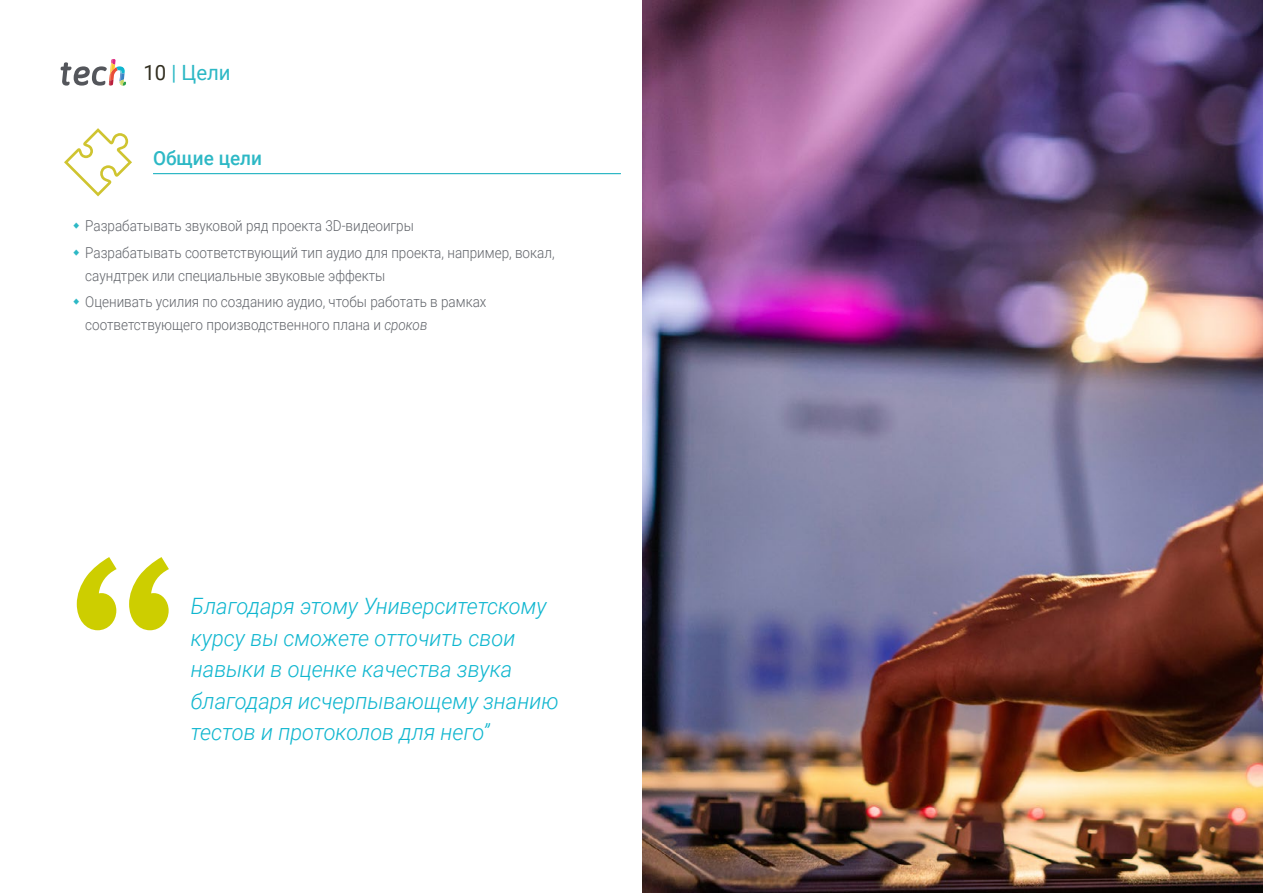
<style>
.page{position:relative;width:1263px;height:893px;background:#fff}
.page>*{position:absolute;margin:0;border:0;box-sizing:border-box;transform-origin:0 0}
.t1{font:italic 300 22.5px/31.5px "Roboto";color:#0fb6cf}
.t2{font:21px "Roboto";color:#2db8c5}
.t3{font:500 19.5px "Roboto";color:#2db8c5}
.t4{font:300 15px/26.7px "Roboto";color:#61646a;scale:.9 1}
.s1{color:#312e20}
.s2{font-style:italic}
</style>
<div class="page">
<hr style="left:153px;top:173px;width:468px;height:1px;background:#2db8c5">
<svg style="left:64px;top:128px;width:68px;height:68px"></svg>
<img style="left:642px;top:0;width:621px;height:893px">
<svg style="left:61px;top:59px;width:65px;height:27px"></svg>
<svg style="left:77px;top:557px;width:92px;height:73px"></svg>
<h2 class="t2" style="left:144px;top:57px;width:89px"><span class="s1">10</span> | Цели</h2>
<h3 class="t3" style="left:153px;top:145px;width:110px">Общие цели</h3>
<p class="t4" style="left:85px;top:212px;width:523px">Разрабатывать звуковой ряд проекта 3D-видеоигры<br>Разрабатывать соответствующий тип аудио для проекта, например, вокал,</p>
<p class="t4" style="left:85px;top:261px;width:447px">саундтрек или специальные звуковые эффекты<br>Оценивать усилия по созданию аудио, чтобы работать в рамках</p>
<p class="t4" style="left:85px;top:311px;width:382px">соответствующего производственного плана и <span class="s2">сроков</span></p>
<h1 class="t1" style="left:191px;top:590px;width:369px">Благодаря этому Университетскому курсу вы сможете отточить свои навыки в оценке качества звука благодаря исчерпывающему знанию тестов и протоколов для него”</h1>
</div>
